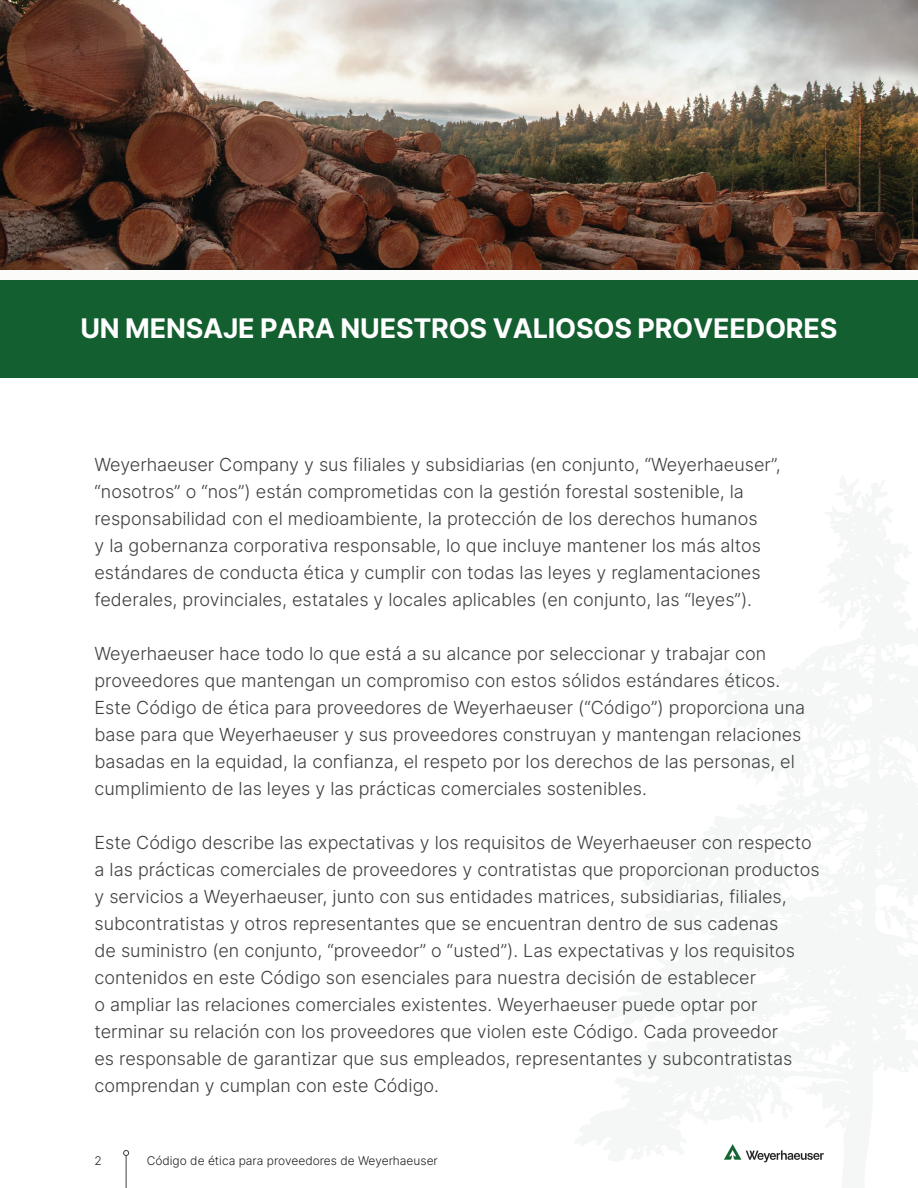
<style>
.page{position:relative;width:918px;height:1188px;background:#fff}
.page>*{position:absolute;margin:0;border:0;box-sizing:border-box;transform-origin:0 0}
.t1{font:27px "Inter";letter-spacing:-.01em;color:#fff}
.t2{font:300 18px/27px "Inter";color:#3e3e3f}
.t3{font:300 12px "Inter";color:#231f20}
</style>
<div class="page">
<svg style="left:575px;top:475px;width:343px;height:713px"></svg>
<div style="left:0;top:280px;width:918px;height:98px;background:#135f30"></div>
<div style="left:0;top:270px;width:918px;height:10px;background:#fbfcfa"></div>
<img style="left:0;top:0;width:918px;height:270px">
<hr style="left:126px;top:1155px;width:1px;height:33px;background:#3e3e3f">
<svg style="left:123px;top:1150px;width:6px;height:6px"></svg>
<h1 class="t1" style="left:81px;top:309px;width:758px">UN MENSAJE PARA NUESTROS VALIOSOS PROVEEDORES</h1>
<p class="t2" style="left:94px;top:451px;width:688px">Weyerhaeuser Company y sus filiales y subsidiarias (en conjunto, “Weyerhaeuser”, “nosotros” o “nos”) están comprometidas con la gestión forestal sostenible, la responsabilidad con el medioambiente, la protección de los derechos humanos<br>y la gobernanza corporativa responsable, lo que incluye mantener los más altos estándares de conducta ética y cumplir con todas las leyes y reglamentaciones federales, provinciales, estatales y locales aplicables (en conjunto, las “leyes”).</p>
<p class="t2" style="left:94px;top:640px;width:712px">Weyerhaeuser hace todo lo que está a su alcance por seleccionar y trabajar con proveedores que mantengan un compromiso con estos sólidos estándares éticos.<br>Este Código de ética para proveedores de Weyerhaeuser (“Código”) proporciona una base para que Weyerhaeuser y sus proveedores construyan y mantengan relaciones basadas en la equidad, la confianza, el respeto por los derechos de las personas, el cumplimiento de las leyes y las prácticas comerciales sostenibles.</p>
<p class="t2" style="left:94px;top:829px;width:727px">Este Código describe las expectativas y los requisitos de Weyerhaeuser con respecto a las prácticas comerciales de proveedores y contratistas que proporcionan productos y servicios a Weyerhaeuser, junto con sus entidades matrices, subsidiarias, filiales, subcontratistas y otros representantes que se encuentran dentro de sus cadenas<br>de suministro (en conjunto, “proveedor” o “usted”). Las expectativas y los requisitos contenidos en este Código son esenciales para nuestra decisión de establecer<br>o ampliar las relaciones comerciales existentes. Weyerhaeuser puede optar por terminar su relación con los proveedores que violen este Código. Cada proveedor<br>es responsable de garantizar que sus empleados, representantes y subcontratistas comprendan y cumplan con este Código.</p>
<p class="t3" style="left:94px;top:1153px;width:9px">2</p>
<p class="t3" style="left:147px;top:1153px;width:293px">Código de ética para proveedores de Weyerhaeuser</p>
</div>
